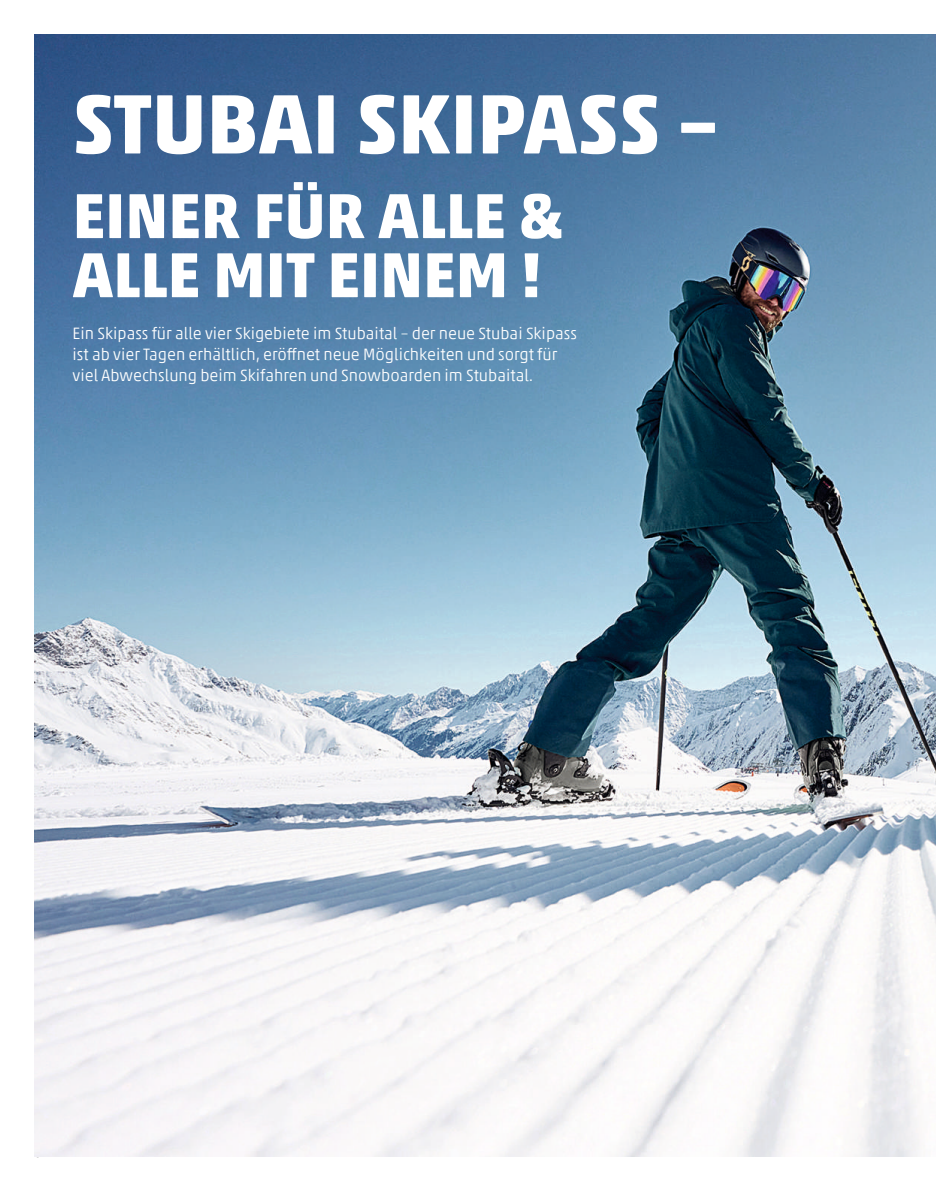
<style>
.page{position:relative;width:936px;height:1191px;background:#fff}
.page>*{position:absolute;margin:0;border:0;box-sizing:border-box;transform-origin:0 0}
.t1{font:700 85.5px "Akko Pro";color:#fff}
.t2{font:700 64.5px/59.1px "Akko Pro";color:#fff}
.t3{font:300 16.5px/21px "Akko Pro";color:#fff}
</style>
<div class="page">
<img style="left:34px;top:34px;width:901px;height:1123px">
<h1 class="t1" style="left:73px;top:71px;width:647px">STUBAI SKIPASS –</h1>
<h2 class="t2" style="left:73px;top:185px;width:491px">EINER FÜR ALLE &amp;<br>ALLE MIT EINEM !</h2>
<p class="t3" style="left:73px;top:323px;width:506px">Ein Skipass für alle vier Skigebiete im Stubaital – der neue Stubai Skipass ist ab vier Tagen erhältlich, eröffnet neue Möglichkeiten und sorgt für viel Abwechslung beim Skifahren und Snowboarden im Stubaital.</p>
</div>
